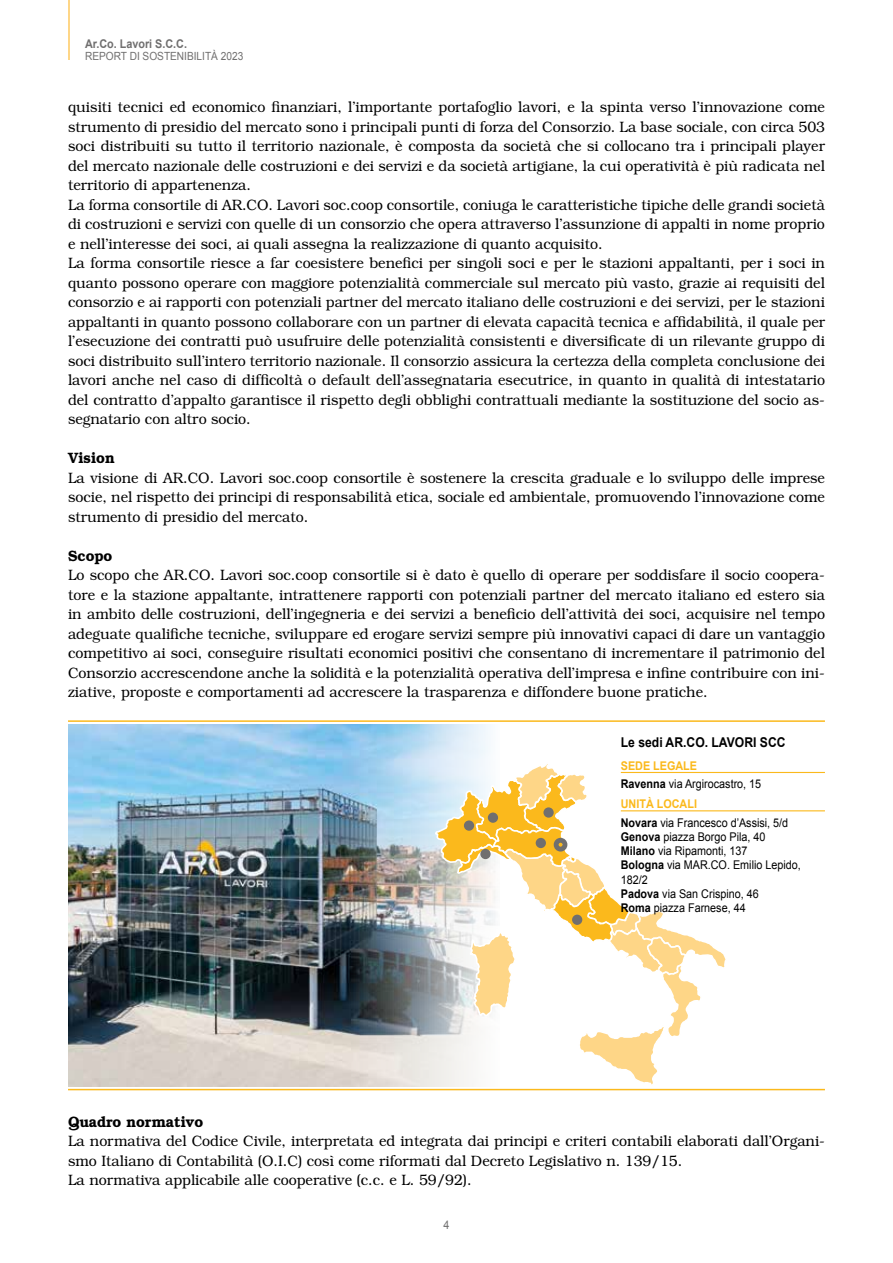
<style>
.page{position:relative;width:893px;height:1263px;background:#fff}
.page>*{position:absolute;margin:0;border:0;box-sizing:border-box;transform-origin:0 0}
.t1{font:300 15px/19.5px "Bookman Std";color:#000;scale:.95 1}
.t2{font:600 15px "Bookman Std";color:#000;scale:.95 1}
.t3{font:700 13.5px "Arial";color:#000;scale:.9 1}
.t4{font:12px/14.2px "Arial";color:#000;scale:.9 1}
.t5{font:700 12px "Arial";color:#706f6f;scale:.9 1}
.t6{font:12px "Arial";color:#706f6f;scale:.9 1}
.t7{font:11.25px "Arial";color:#706f6f;scale:.9 1}
.s1{font-weight:700;color:#fbb91c}
.s2{font-weight:700}
</style>
<div class="page">
<hr style="left:68px;top:0;width:1px;height:60px;background:#fed687">
<hr style="left:68px;top:1089px;width:757px;height:1px;background:#fbb91c">
<img style="left:68px;top:725px;width:423px;height:361px">
<svg style="left:433px;top:759px;width:296px;height:328px"></svg>
<div style="left:480px;top:849px;width:11px;height:10px;background:#706f6f;border-radius:50%"></div>
<div style="left:488px;top:812px;width:10px;height:11px;background:#706f6f;border-radius:50%"></div>
<div style="left:572px;top:915px;width:10px;height:10px;background:#706f6f;border-radius:50%"></div>
<div style="left:536px;top:838px;width:10px;height:10px;background:#706f6f;border-radius:50%"></div>
<div style="left:543px;top:807px;width:11px;height:11px;background:#706f6f;border-radius:50%"></div>
<div style="left:464px;top:820px;width:10px;height:11px;background:#706f6f;border-radius:50%"></div>
<div style="left:554px;top:838px;width:13px;height:13px;border:5px solid #706f6f;border-radius:50%"></div>
<hr style="left:68px;top:720px;width:757px;height:2px;background:#fbb91c">
<hr style="left:621px;top:772px;width:204px;height:1px;background:#fbb91c">
<hr style="left:621px;top:810px;width:204px;height:1px;background:#fbb91c">
<p class="t5" style="left:85px;top:35px;width:115px">Ar.Co. Lavori S.C.C.</p>
<p class="t7" style="left:85px;top:48px;width:177px">REPORT DI SOSTENIBILITÀ 2023</p>
<p class="t1" style="left:68px;top:98px;width:798px">quisiti tecnici ed economico finanziari, l’importante portafoglio lavori, e la spinta verso l’innovazione come strumento di presidio del mercato sono i principali punti di forza del Consorzio. La base sociale, con circa 503 soci distribuiti su tutto il territorio nazionale, è composta da società che si collocano tra i principali player del mercato nazionale delle costruzioni e dei servizi e da società artigiane, la cui operatività è più radicata nel territorio di appartenenza.<br>La forma consortile di AR.CO. Lavori soc.coop consortile, coniuga le caratteristiche tipiche delle grandi società di costruzioni e servizi con quelle di un consorzio che opera attraverso l’assunzione di appalti in nome proprio e nell’interesse dei soci, ai quali assegna la realizzazione di quanto acquisito.<br>La forma consortile riesce a far coesistere benefici per singoli soci e per le stazioni appaltanti, per i soci in quanto possono operare con maggiore potenzialità commerciale sul mercato più vasto, grazie ai requisiti del consorzio e ai rapporti con potenziali partner del mercato italiano delle costruzioni e dei servizi, per le stazioni appaltanti in quanto possono collaborare con un partner di elevata capacità tecnica e affidabilità, il quale per l’esecuzione dei contratti può usufruire delle potenzialità consistenti e diversificate di un rilevante gruppo di soci distribuito sull’intero territorio nazionale. Il consorzio assicura la certezza della completa conclusione dei lavori anche nel caso di difficoltà o default dell’assegnataria esecutrice, in quanto in qualità di intestatario del contratto d’appalto garantisce il rispetto degli obblighi contrattuali mediante la sostituzione del socio as&shy;segnatario con altro socio.</p>
<p class="t2" style="left:68px;top:449px;width:51px">Vision</p>
<p class="t1" style="left:68px;top:468px;width:798px;text-align:justify">La visione di AR.CO. Lavori soc.coop consortile è sostenere la crescita graduale e lo sviluppo delle imprese socie, nel rispetto dei principi di responsabilità etica, sociale ed ambientale, promuovendo l’innovazione come strumento di presidio del mercato.</p>
<p class="t2" style="left:68px;top:547px;width:48px">Scopo</p>
<p class="t1" style="left:68px;top:566px;width:798px;text-align:justify">Lo scopo che AR.CO. Lavori soc.coop consortile si è dato è quello di operare per soddisfare il socio coopera&shy;tore e la stazione appaltante, intrattenere rapporti con potenziali partner del mercato italiano ed estero sia in ambito delle costruzioni, dell’ingegneria e dei servizi a beneficio dell’attività dei soci, acquisire nel tempo adeguate qualifiche tecniche, sviluppare ed erogare servizi sempre più innovativi capaci di dare un vantaggio competitivo ai soci, conseguire risultati economici positivi che consentano di incrementare il patrimonio del Consorzio accrescendone anche la solidità e la potenzialità operativa dell’impresa e infine contribuire con ini&shy;ziative, proposte e comportamenti ad accrescere la trasparenza e diffondere buone pratiche.</p>
<p class="t3" style="left:621px;top:734px;width:185px">Le sedi AR.CO. LAVORI SCC</p>
<p class="t4" style="left:621px;top:756px;width:158px;line-height:18.5px"><span class="s1">SEDE LEGALE<br></span><span class="s2">Ravenna</span> via Argirocastro, 15</p>
<p class="t4" style="left:621px;top:795px;width:188px;line-height:18.5px"><span class="s1">UNITÀ LOCALI<br></span><span class="s2">Novara</span> via Francesco d’Assisi, 5/d</p>
<p class="t4" style="left:621px;top:830px;width:202px"><span class="s2">Genova</span> piazza Borgo Pila, 40<br><span class="s2">Milano</span> via Ripamonti, 137<br><span class="s2">Bologna</span> via MAR.CO. Emilio Lepido,<br>182/2<br><span class="s2">Padova</span> via San Crispino, 46<br><span class="s2">Roma</span> piazza Farnese, 44</p>
<p class="t2" style="left:68px;top:1112px;width:144px">Quadro normativo</p>
<p class="t1" style="left:68px;top:1131px;width:798px">La normativa del Codice Civile, interpretata ed integrata dai principi e criteri contabili elaborati dall’Organi&shy;smo Italiano di Contabilità (O.I.C) così come riformati dal Decreto Legislativo n. 139/15.<br>La normativa applicabile alle cooperative (c.c. e L. 59/92).</p>
<p class="t6" style="left:443px;top:1217px;width:8px">4</p>
</div>
